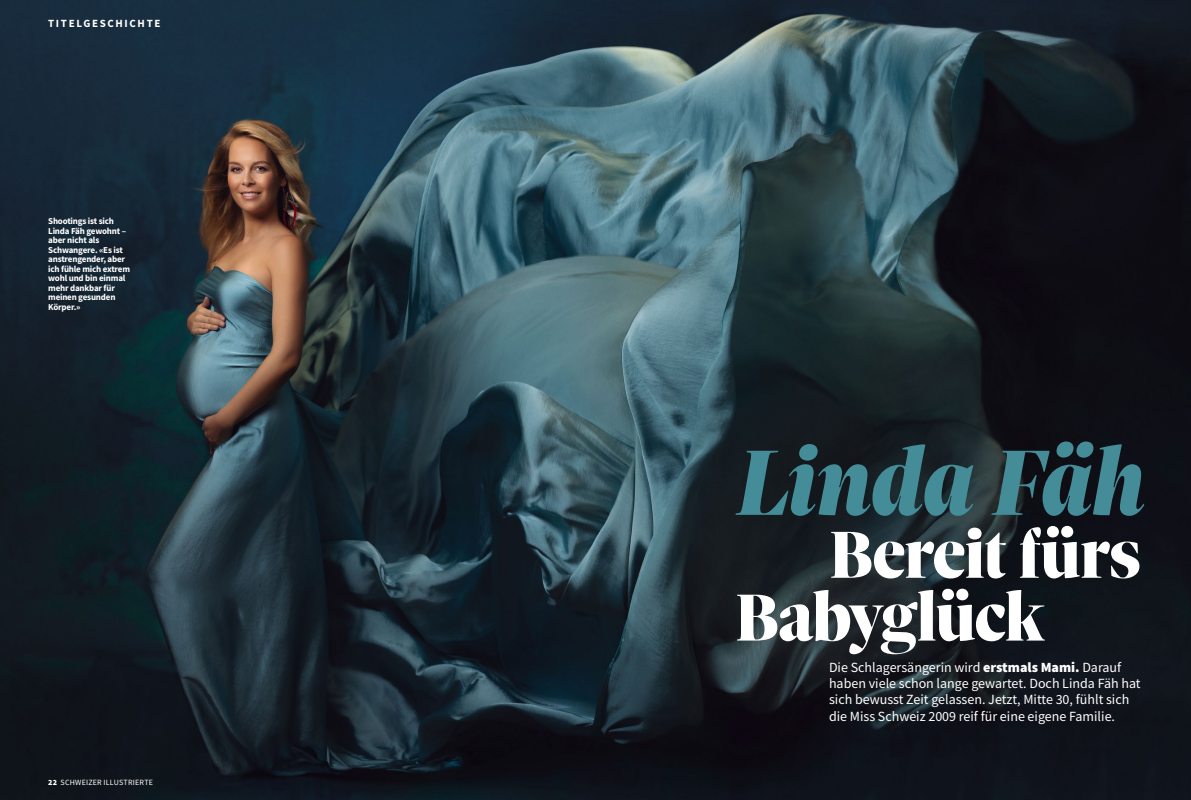
<style>
.page{position:relative;width:1191px;height:800px;background:#fff}
.page>*{position:absolute;margin:0;border:0;box-sizing:border-box;transform-origin:0 0}
._204_Titel_SolSe_72{font:italic 900 100.5px "Sole Serif Big Display";letter-spacing:-.01em;color:#438c98}
._204_Titel_SolSe_72-2{font:900 72px "Sole Serif Big Display";letter-spacing:-.01em;color:#fff}
._300_Lead_SSans_Reg{font:14px/16px "Source Sans Pro";color:#fff}
._100_Rubriktitel_Nor{font:700 11px "Source Sans Pro";letter-spacing:.15em;color:#fff}
._800_Legi_SSans_Bold{font:700 9px/9.5px "Source Sans Pro";letter-spacing:-.02em;color:#fff}
.t1{font:8px "Source Sans Pro";letter-spacing:.025em;color:#fff}
.s1{font-weight:900}
</style>
<div class="page">
<img style="left:0;top:0;width:1191px;height:799px">
<p class="_100_Rubriktitel_Nor" style="left:48px;top:16px;width:114px">TITELGESCHICHTE</p>
<p class="_800_Legi_SSans_Bold" style="left:48px;top:216px;width:83px">Shootings ist sich<br>Linda Fäh gewohnt – aber nicht als<br>Schwangere. «Es ist anstrengender, aber ich fühle mich extrem wohl und bin einmal mehr dankbar für meinen gesunden<br>Körper.»</p>
<p class="t1" style="left:48px;top:777px;width:106px"><span class="s1">22</span> SCHWEIZER ILLUSTRIERTE</p>
<p class="_204_Titel_SolSe_72" style="left:737px;top:417px;width:410px">Linda Fäh</p>
<p class="_204_Titel_SolSe_72-2" style="left:829px;top:500px;width:313px">Bereit fürs</p>
<p class="_204_Titel_SolSe_72-2" style="left:735px;top:562px;width:310px">Babyglück</p>
<p class="_300_Lead_SSans_Reg" style="left:829px;top:659px;width:313px">Die Schlagersängerin wird <span class="s1">erstmals Mami.</span> Darauf haben viele schon lange gewartet. Doch Linda Fäh hat sich bewusst Zeit gelassen. Jetzt, Mitte 30, fühlt sich die Miss Schweiz 2009 reif für eine eigene Familie.</p>
</div>
